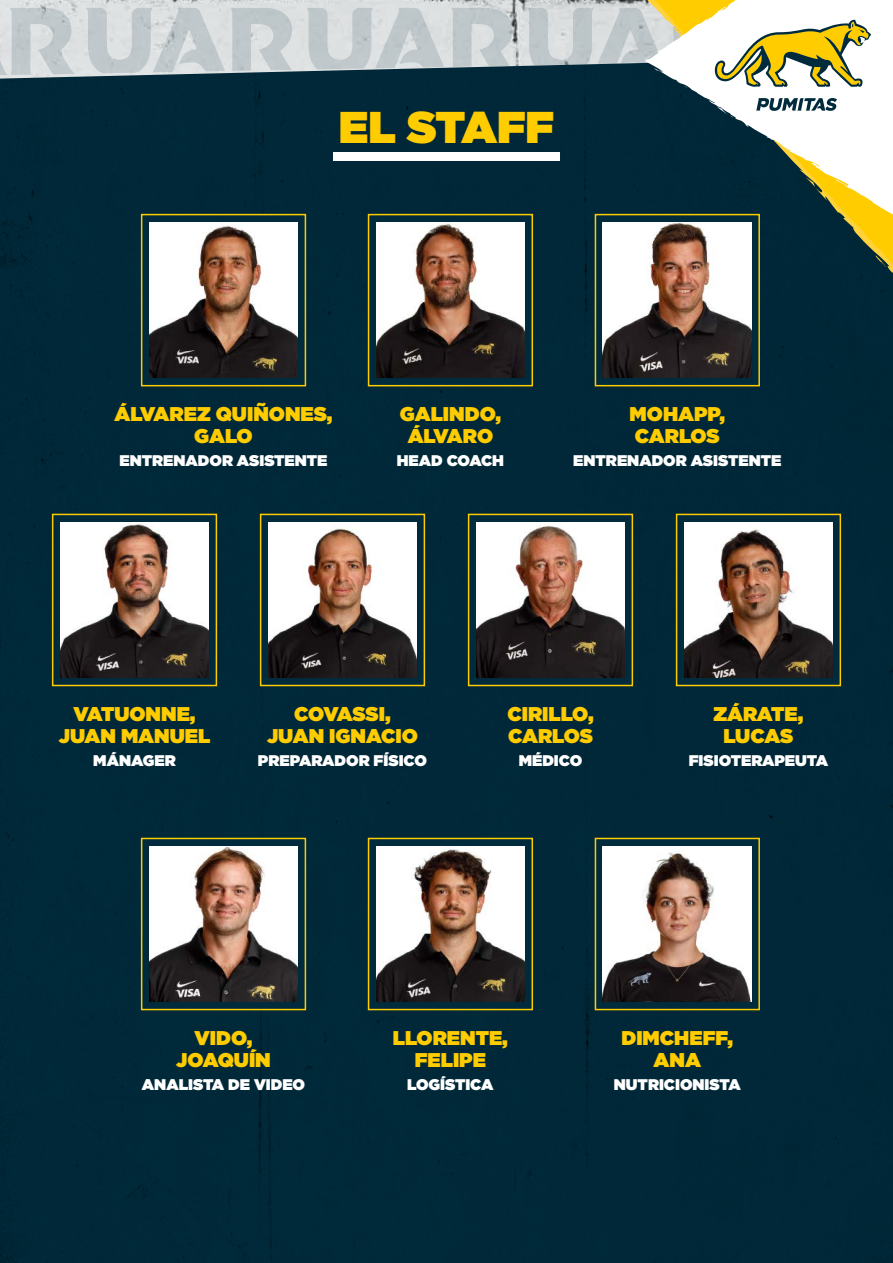
<style>
.page{position:relative;width:893px;height:1263px;background:#fff}
.page>*{position:absolute;margin:0;border:0;box-sizing:border-box;transform-origin:0 0}
.t1{font:900 44.4px "Gotham";color:#fc0}
.t2{font:900 19.95px/22.6px "Gotham";color:#fc0;text-align:center}
.t3{font:900 15.45px "Gotham";color:#fff}
</style>
<div class="page">
<div style="left:0;top:79px;width:893px;height:1184px;background:#002838"></div>
<img style="left:0;top:0;width:452px;height:79px">
<svg style="left:0;top:8px;width:77px;height:67px;background:#ccd2d4"></svg>
<svg style="left:86px;top:8px;width:212px;height:67px;background:#c8cfd1"></svg>
<svg style="left:306px;top:8px;width:146px;height:67px;background:#bbc4c7"></svg>
<div style="left:452px;top:0;width:441px;height:515px;background:#002838"></div>
<svg style="left:645px;top:0;width:248px;height:294px;fill:#002838"></svg>
<svg style="left:808px;top:162px;width:9px;height:2px"></svg>
<svg style="left:527px;top:8px;width:346px;height:81px"></svg>
<svg style="left:756px;top:98px;width:85px;height:13px"></svg>
<div style="left:333px;top:153px;width:227px;height:8px;background:#fff"></div>
<div style="left:368px;top:214px;width:165px;height:172px;background:#002b3c;border:2px solid #fc0"></div>
<img style="left:376px;top:223px;width:149px;height:155px">
<div style="left:141px;top:214px;width:165px;height:172px;background:#002b3c;border:2px solid #fc0"></div>
<img style="left:149px;top:223px;width:149px;height:155px">
<div style="left:52px;top:514px;width:165px;height:172px;background:#002b3c;border:2px solid #fc0"></div>
<img style="left:60px;top:522px;width:149px;height:155px">
<div style="left:260px;top:514px;width:165px;height:172px;background:#002b3c;border:2px solid #fc0"></div>
<img style="left:268px;top:522px;width:149px;height:155px">
<div style="left:468px;top:514px;width:165px;height:172px;background:#002b3c;border:2px solid #fc0"></div>
<img style="left:476px;top:522px;width:149px;height:155px">
<div style="left:141px;top:838px;width:165px;height:172px;background:#002b3c;border:2px solid #fc0"></div>
<img style="left:149px;top:846px;width:149px;height:155px">
<div style="left:368px;top:838px;width:165px;height:172px;background:#002b3c;border:2px solid #fc0"></div>
<img style="left:376px;top:846px;width:149px;height:155px">
<div style="left:595px;top:838px;width:165px;height:172px;background:#002b3c;border:2px solid #fc0"></div>
<img style="left:603px;top:846px;width:149px;height:155px">
<div style="left:676px;top:514px;width:165px;height:172px;background:#002b3c;border:2px solid #fc0"></div>
<img style="left:684px;top:522px;width:149px;height:155px">
<div style="left:595px;top:214px;width:165px;height:172px;background:#002b3c;border:2px solid #fc0"></div>
<img style="left:603px;top:223px;width:149px;height:155px">
<h1 class="t1" style="left:339px;top:96px;width:217px">EL STAFF</h1>
<p class="t2" style="left:114px;top:402px;width:220px">ÁLVAREZ QUIÑONES,<br>GALO</p>
<p class="t3" style="left:119px;top:449px;width:210px">ENTRENADOR ASISTENTE</p>
<p class="t2" style="left:400px;top:402px;width:103px">GALINDO,<br>ÁLVARO</p>
<p class="t3" style="left:397px;top:449px;width:109px">HEAD COACH</p>
<p class="t2" style="left:630px;top:402px;width:97px;text-align:left">MOHAPP,<br>CARLOS</p>
<p class="t3" style="left:573px;top:449px;width:210px">ENTRENADOR ASISTENTE</p>
<p class="t2" style="left:59px;top:702px;width:153px">VATUONNE,<br>JUAN MANUEL</p>
<p class="t3" style="left:93px;top:749px;width:84px">MÁNAGER</p>
<p class="t2" style="left:267px;top:702px;width:152px">COVASSI,<br>JUAN IGNACIO</p>
<p class="t3" style="left:258px;top:749px;width:171px">PREPARADOR FÍSICO</p>
<p class="t2" style="left:507px;top:702px;width:88px;text-align:left">CIRILLO,<br>CARLOS</p>
<p class="t3" style="left:519px;top:749px;width:65px">MÉDICO</p>
<p class="t2" style="left:714px;top:702px;width:91px">ZÁRATE,<br>LUCAS</p>
<p class="t3" style="left:689px;top:749px;width:141px">FISIOTERAPEUTA</p>
<p class="t2" style="left:176px;top:1026px;width:96px">VIDO,<br>JOAQUÍN</p>
<p class="t3" style="left:142px;top:1073px;width:165px">ANALISTA DE VIDEO</p>
<p class="t2" style="left:393px;top:1026px;width:116px">LLORENTE,<br>FELIPE</p>
<p class="t3" style="left:407px;top:1073px;width:88px">LOGÍSTICA</p>
<p class="t2" style="left:621px;top:1026px;width:113px">DIMCHEFF,<br>ANA</p>
<p class="t3" style="left:614px;top:1073px;width:128px">NUTRICIONISTA</p>
</div>
